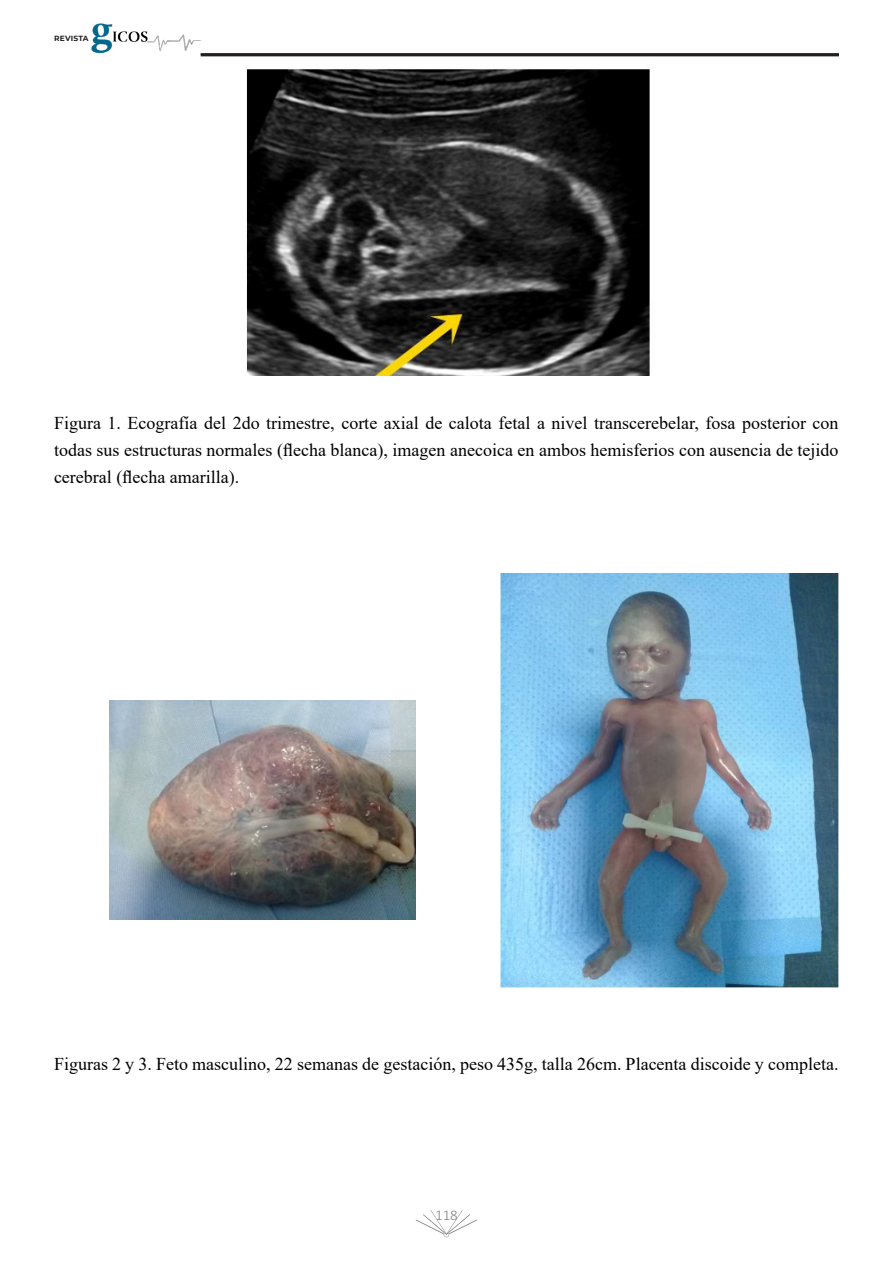
<style>
.page{position:relative;width:893px;height:1263px;background:#fff}
.page>*{position:absolute;margin:0;border:0;box-sizing:border-box;transform-origin:0 0}
.t1{font:18px/27px "Times New Roman";color:#000;text-align:justify}
.t2{font:300 15px "Calibri";color:#808285}
.t3{font:700 7.5px "Montserrat";letter-spacing:.03em;color:#231f20}
</style>
<div class="page">
<svg style="left:416px;top:1210px;width:61px;height:28px"></svg>
<img style="left:91px;top:23px;width:110px;height:30px">
<hr style="left:201px;top:53px;width:638px;height:3px;background:#231f20">
<img style="left:246px;top:69px;width:404px;height:306px">
<img style="left:501px;top:573px;width:338px;height:414px">
<img style="left:109px;top:701px;width:306px;height:218px">
<p class="t3" style="left:54px;top:33px;width:36px">REVISTA</p>
<p class="t1" style="left:54px;top:409px;width:786px">Figura 1. Ecografía del 2do trimestre, corte axial de calota fetal a nivel transcerebelar, fosa posterior con todas sus estructuras normales (flecha blanca), imagen anecoica en ambos hemisferios con ausencia de tejido cerebral (flecha amarilla).</p>
<p class="t1" style="left:54px;top:1050px;width:786px">Figuras 2 y 3. Feto masculino, 22 semanas de gestación, peso 435g, talla 26cm. Placenta discoide y completa.</p>
<p class="t2" style="left:435px;top:1206px;width:24px">118</p>
</div>
